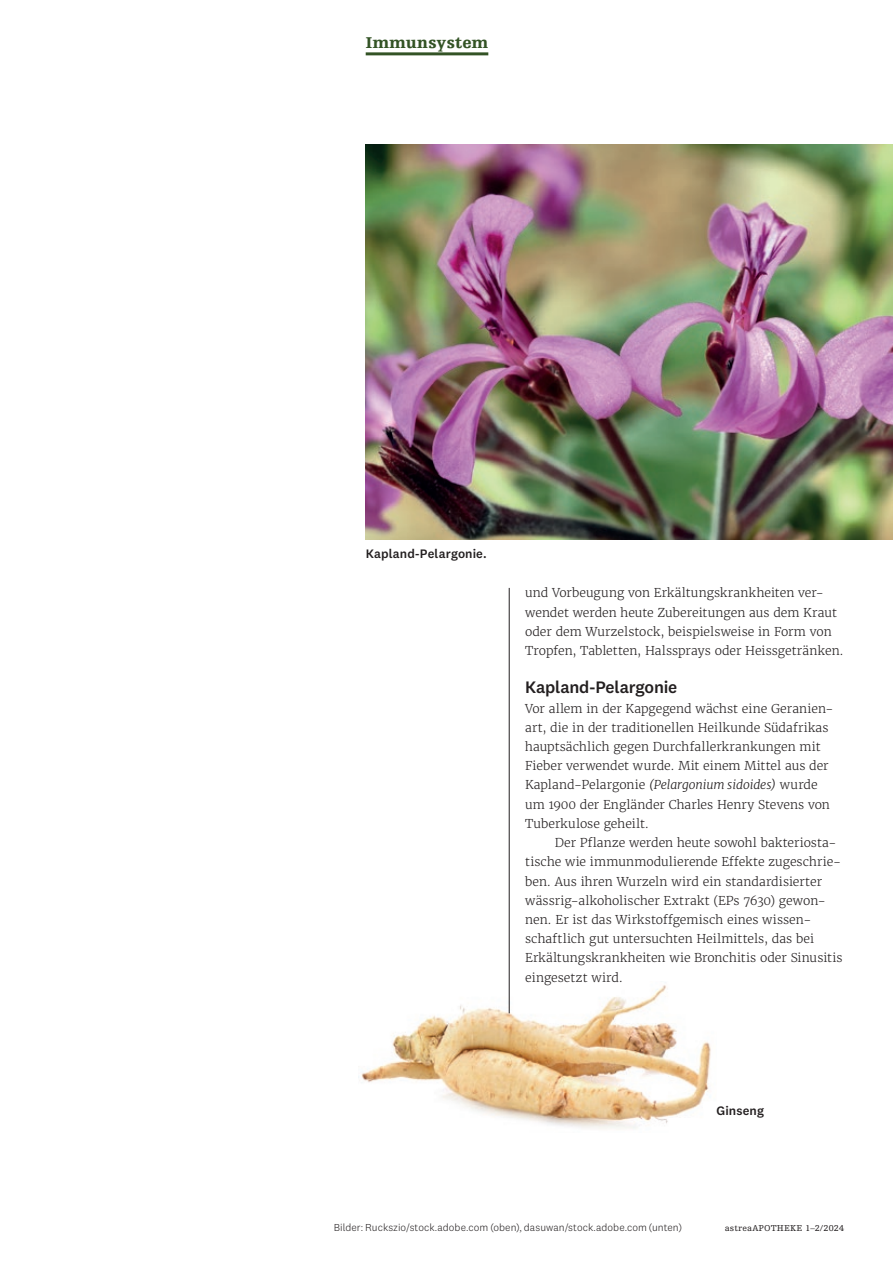
<style>
.page{position:relative;width:893px;height:1263px;background:#fff}
.page>*{position:absolute;margin:0;border:0;box-sizing:border-box;transform-origin:0 0}
.t1{font:500 17.25px "National 2";letter-spacing:-.01em;color:#231f20}
.t2{font:900 16.5px "Egyptienne FLT Std";letter-spacing:.005em;color:#335325}
.t3{font:500 12.75px "National 2";letter-spacing:.01em;color:#231f20}
.t4{font:300 12.15px/19.2px "Merriweather";color:#231f20}
.t5{font:300 10.5px "National 2";letter-spacing:.005em;color:#231f20}
.t6{font:9px "Egyptienne FLT Std";letter-spacing:.02em;color:#231f20}
.s1{font-style:italic}
</style>
<div class="page">
<hr style="left:366px;top:52px;width:122px;height:3px;background:#335325">
<img style="left:358px;top:981px;width:353px;height:148px">
<img style="left:366px;top:145px;width:527px;height:395px">
<hr style="left:509px;top:588px;width:1px;height:425px;background:#231f20">
<h2 class="t2" style="left:366px;top:34px;width:124px">Immunsystem</h2>
<p class="t3" style="left:366px;top:546px;width:122px">Kapland-Pelargonie.</p>
<p class="t4" style="left:525px;top:583px;width:320px">und Vorbeugung von Erkältungskrankheiten ver&shy;wendet werden heute Zubereitungen aus dem Kraut oder dem Wurzelstock, beispielsweise in Form von Tropfen, Tabletten, Halssprays oder Heissgetränken.</p>
<h1 class="t1" style="left:525px;top:677px;width:153px">Kapland-Pelargonie</h1>
<p class="t4" style="left:525px;top:699px;width:310px">Vor allem in der Kapgegend wächst eine Geranien&shy;art, die in der traditionellen Heilkunde Südafrikas hauptsächlich gegen Durchfallerkrankungen mit Fieber verwendet wurde. Mit einem Mittel aus der Kapland-Pelargonie <span class="s1">(Pelargonium sidoides)</span> wurde um 1900 der Engländer Charles Henry Stevens von Tuberkulose geheilt.</p>
<p class="t4" style="left:525px;top:833px;width:319px;text-indent:30px">Der Pflanze werden heute sowohl bakteriosta&shy;tische wie immunmodulierende Effekte zugeschrie&shy;ben. Aus ihren Wurzeln wird ein standardisierter wässrig-alkoholischer Extrakt (EPs 7630) gewon&shy;nen. Er ist das Wirkstoffgemisch eines wissen&shy;schaftlich gut untersuchten Heilmittels, das bei Erkältungskrankheiten wie Bronchitis oder Sinusitis eingesetzt wird.</p>
<p class="t3" style="left:716px;top:1103px;width:49px">Ginseng</p>
<p class="t5" style="left:334px;top:1222px;width:350px">Bilder: Ruckszio/stock.adobe.com (oben), dasuwan/stock.adobe.com (unten)</p>
<p class="t6" style="left:725px;top:1223px;width:121px">astreaAPOTHEKE 1–2/2024</p>
</div>
